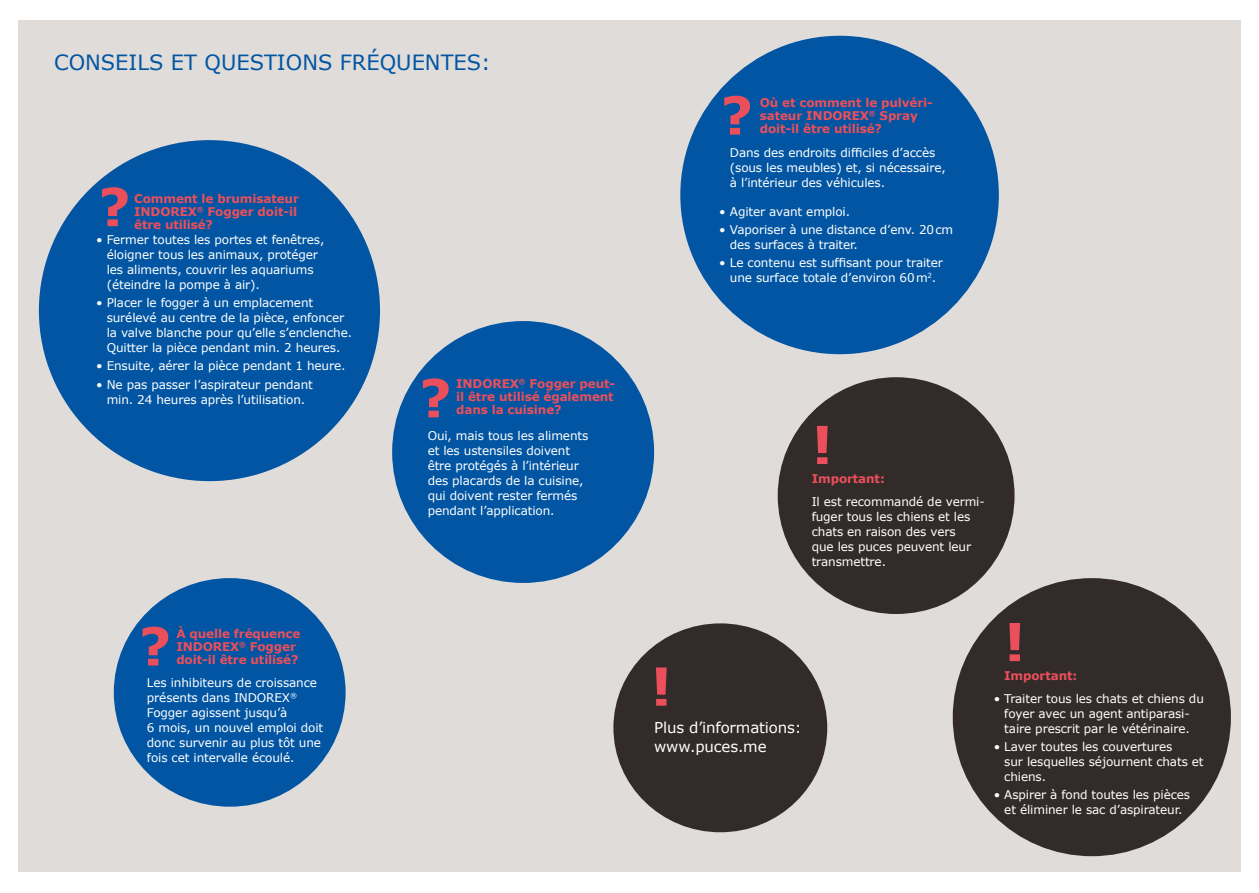
<style>
.page{position:relative;width:1259px;height:893px;background:#fff}
.page>*{position:absolute;margin:0;border:0;box-sizing:border-box;transform-origin:0 0}
.t1{font:700 52.5px "Verdana";color:#eb4f5b}
.t2{font:21px "Verdana";color:#0155a2}
.t3{font:15px/19.5px "Verdana";letter-spacing:-.01em;color:#fff}
.t4{font:12px/15px "Verdana";letter-spacing:-.01em;color:#fff}
.t5{font:700 12px/12.9px "Verdana";letter-spacing:-.01em;color:#eb4f5b}
</style>
<div class="page">
<div style="left:18px;top:20px;width:611px;height:852px;background:#dfdcda"></div>
<div style="left:629px;top:21px;width:611px;height:851px;background:#dfdcda"></div>
<div style="left:39px;top:140px;width:341px;height:341px;background:#0155a2;border-radius:50%"></div>
<div style="left:392px;top:321px;width:262px;height:262px;background:#0155a2;border-radius:50%"></div>
<div style="left:114px;top:578px;width:231px;height:229px;background:#0155a2;border-radius:50%"></div>
<div style="left:680px;top:36px;width:319px;height:318px;background:#0155a2;border-radius:50%"></div>
<div style="left:952px;top:578px;width:279px;height:278px;background:#322b29;border-radius:50%"></div>
<div style="left:777px;top:377px;width:237px;height:237px;background:#322b29;border-radius:50%"></div>
<div style="left:613px;top:623px;width:214px;height:209px;background:#322b29;border-radius:50%"></div>
<h2 class="t2" style="left:54px;top:48px;width:438px">CONSEILS ET QUESTIONS FRÉQUENTES:</h2>
<h1 class="t1" style="left:98px;top:170px;width:34px">?</h1>
<p class="t5" style="left:134px;top:192px;width:166px">Comment le brumisateur<br>INDOREX<sup>®</sup> Fogger doit-il être utilisé?</p>
<p class="t4" style="left:107px;top:232px;width:219px;text-indent:-11px">• Fermer toutes les portes et fenêtres, éloigner tous les animaux, protéger les aliments, couvrir les aquariums (éteindre la pompe à air).</p>
<p class="t4" style="left:107px;top:295px;width:247px;text-indent:-11px">• Placer le fogger à un emplacement surélevé au centre de la pièce, enfoncer la valve blanche pour qu’elle s’enclenche.<br>Quitter la pièce pendant min. 2 heures.</p>
<p class="t4" style="left:96px;top:358px;width:251px">• Ensuite, aérer la pièce pendant 1 heure.</p>
<p class="t4" style="left:96px;top:377px;width:218px;text-align:center">• Ne pas passer l’aspirateur pendant min. 24 heures après l’utilisation.</p>
<h1 class="t1" style="left:419px;top:361px;width:34px">?</h1>
<p class="t5" style="left:456px;top:377px;width:159px;text-align:justify">INDOREX<sup>®</sup> Fogger peut&shy;il être utilisé également dans la cuisine?</p>
<p class="t4" style="left:428px;top:428px;width:162px">Oui, mais tous les aliments et les ustensiles doivent être protégés à l’intérieur des placards de la cuisine, qui doivent rester fermés pendant l’application.</p>
<h1 class="t1" style="left:139px;top:609px;width:34px">?</h1>
<p class="t5" style="left:176px;top:627px;width:126px">À quelle fréquence<br>INDOREX<sup>®</sup> Fogger doit-il être utilisé?</p>
<p class="t4" style="left:147px;top:675px;width:178px">Les inhibiteurs de croissance présents dans INDOREX<sup>®<br></sup>Fogger agissent jusqu’à<br>6 mois, un nouvel emploi doit donc survenir au plus tôt une fois cet intervalle écoulé.</p>
<h1 class="t1" style="left:720px;top:78px;width:34px">?</h1>
<p class="t5" style="left:760px;top:96px;width:175px">Où et comment le pulvéri‑ sateur INDOREX<sup>®</sup> Spray doit-il être utilisé?</p>
<p class="t4" style="left:730px;top:145px;width:217px">Dans des endroits difficiles d’accès (sous les meubles) et, si nécessaire, à l’intérieur des véhicules.</p>
<p class="t4" style="left:719px;top:204px;width:132px">• Agiter avant emploi.</p>
<p class="t4" style="left:730px;top:222px;width:225px;text-indent:-11px">• Vaporiser à une distance d’env. 20cm des surfaces à traiter.</p>
<p class="t4" style="left:719px;top:255px;width:225px;text-align:center">• Le contenu est suffisant pour traiter une surface totale d’environ 60m<sup>2</sup>.</p>
<h1 class="t1" style="left:811px;top:408px;width:23px">!</h1>
<p class="t5" style="left:811px;top:472px;width:75px">Important:</p>
<p class="t4" style="left:811px;top:494px;width:175px">Il est recommandé de vermi‑ fuger tous les chiens et les chats en raison des vers<br>que les puces peuvent leur transmettre.</p>
<h1 class="t1" style="left:651px;top:649px;width:23px">!</h1>
<p class="t3" style="left:654px;top:717px;width:149px">Plus d’informations: www.puces.me</p>
<h1 class="t1" style="left:1004px;top:605px;width:23px">!</h1>
<p class="t5" style="left:1004px;top:669px;width:75px">Important:</p>
<p class="t4" style="left:993px;top:691px;width:212px;text-align:center">• Traiter tous les chats et chiens du foyer avec un agent antiparasi‑ taire prescrit par le vétérinaire.</p>
<p class="t4" style="left:1004px;top:739px;width:201px;text-indent:-11px">• Laver toutes les couvertures<br>sur lesquelles séjournent chats et chiens.</p>
<p class="t4" style="left:993px;top:787px;width:198px;text-align:center">• Aspirer à fond toutes les pièces et éliminer le sac d’aspirateur.</p>
</div>
